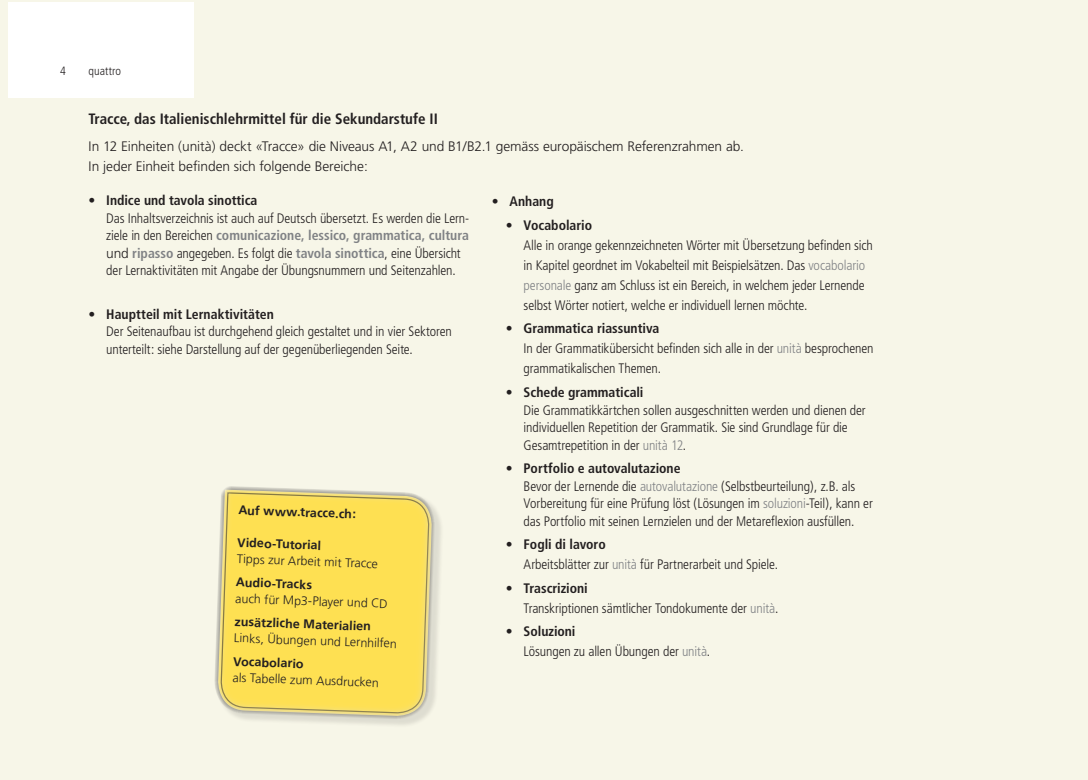
<style>
.page{position:relative;width:1088px;height:780px;background:#f7f6e8}
.page>*{position:absolute;margin:0;border:0;box-sizing:border-box;transform-origin:0 0}
.Titel{font:700 condensed 15px "Frutiger";color:#231f20}
.t1{font:300 condensed 13.75px/17.5px "Frutiger";letter-spacing:-.01em;color:#231f20}
.Lesetext{font:300 13.75px/20px "Frutiger";letter-spacing:-.005em;color:#231f20}
.t2{font:700 condensed 13.75px "Frutiger";color:#231f20}
.t3{font:300 12.5px "Frutiger";color:#231f20}
.t4{font:700 12.5px "Frutiger";color:#231f20}
.Rubrik{font:300 condensed 12px "Frutiger";color:#231f20}
.s1{font-weight:700}
.s2{font-weight:700;color:#808285}
.s3{font-stretch:normal}
.s4{font-weight:300;font-stretch:normal}
.s5{color:#808285}
</style>
<div class="page">
<div style="left:8px;top:2px;width:185px;height:95px;background:#fff"></div>
<div style="left:216px;top:487px;width:228px;height:241px;background:#231f20;opacity:.12"></div>
<svg style="left:214px;top:486px;width:223px;height:242px"></svg>
<svg style="left:220px;top:491px;width:210px;height:223px;background:#f8dc58"></svg>
<p class="Rubrik" style="left:60px;top:64px;width:7px">4</p>
<p class="Rubrik" style="left:89px;top:64px;width:34px">quattro</p>
<p class="Titel" style="left:89px;top:110px;width:351px">Tracce, das Italienischlehrmittel für die Sekundarstufe II</p>
<p class="Lesetext" style="left:89px;top:136px;width:657px">In 12 Einheiten (unità) deckt «Tracce» die Niveaus A1, A2 und B1/B2.1 gemäss europäischem Referenzrahmen ab.<br>In jeder Einheit befinden sich folgende Bereiche:</p>
<p class="t1" style="left:106px;top:192px;width:365px;text-indent:-18px"><span class="s1">• Indice und tavola sinottica<br></span>Das Inhaltsverzeichnis ist auch auf Deutsch übersetzt. Es werden die Lern&shy;ziele in den Bereichen <span class="s2">comunicazione, lessico, grammatica, cultura </span><span class="s3">und</span> <span class="s2">ripasso</span> angegeben. Es folgt die <span class="s2">tavola sinottica</span>, eine Übersicht der Lernaktivitäten mit Angabe der Übungsnummern und Seitenzahlen.</p>
<p class="t1" style="left:106px;top:305px;width:347px;text-indent:-18px"><span class="s1">• Hauptteil mit Lernaktivitäten<br></span>Der Seitenaufbau ist durchgehend gleich gestaltet und in vier Sektoren unterteilt: siehe Darstellung auf der gegenüberliegenden Seite.</p>
<p class="t4" style="left:239px;top:502px;width:119px;rotate:2deg">Auf www.tracce.ch:</p>
<p class="t4" style="left:238px;top:535px;width:85px;rotate:2deg">Video-Tutorial</p>
<p class="t3" style="left:237px;top:551px;width:143px;rotate:2deg">Tipps zur Arbeit mit Tracce</p>
<p class="t4" style="left:236px;top:574px;width:78px;rotate:2deg">Audio-Tracks</p>
<p class="t3" style="left:236px;top:591px;width:154px;rotate:2deg">auch für Mp3-Player und CD</p>
<p class="t4" style="left:235px;top:614px;width:138px;rotate:2deg">zusätzliche Materialien</p>
<p class="t3" style="left:234px;top:630px;width:164px;rotate:2deg">Links, Übungen und Lernhilfen</p>
<p class="t4" style="left:233px;top:653px;width:72px;rotate:2deg">Vocabolario</p>
<p class="t3" style="left:233px;top:670px;width:148px;rotate:2deg">als Tabelle zum Ausdrucken</p>
<p class="t2" style="left:492px;top:193px;width:64px"><span class="s4">•</span> Anhang</p>
<p class="t1" style="left:524px;top:215px;width:351px;line-height:20px;text-indent:-18px"><span class="s3">•</span> <span class="s1">Vocabolario<br></span>Alle in orange gekennzeichneten Wörter mit Übersetzung befinden sich in Kapitel geordnet im Vokabelteil mit Beispielsätzen. Das <span class="s5">vocabolario personale</span> ganz am Schluss ist ein Bereich, in welchem jeder Lernende selbst Wörter notiert, welche er individuell lernen möchte.</p>
<p class="t1" style="left:524px;top:319px;width:351px;line-height:20px;text-indent:-18px"><span class="s3">•</span> <span class="s1">Grammatica riassuntiva<br></span>In der Grammatikübersicht befinden sich alle in der <span class="s5">unità</span> besprochenen grammatikalischen Themen.</p>
<p class="t1" style="left:524px;top:383px;width:344px;text-indent:-18px"><span class="s3">•</span> <span class="s1">Schede grammaticali<br></span>Die Grammatikkärtchen sollen ausgeschnitten werden und dienen der individuellen Repetition der Grammatik. Sie sind Grundlage für die Gesamtrepetition in der <span class="s5">unità 12</span>.</p>
<p class="t1" style="left:524px;top:459px;width:351px;text-indent:-18px"><span class="s3">•</span> <span class="s1">Portfolio e autovalutazione<br></span>Bevor der Lernende die <span class="s5">autovalutazione</span> (Selbstbeurteilung), z.B. als Vorbereitung für eine Prüfung löst (Lösungen im <span class="s5">soluzioni</span>-Teil), kann er das Portfolio mit seinen Lernzielen und der Metareflexion ausfüllen.</p>
<p class="t1" style="left:524px;top:534px;width:256px;line-height:20px;text-indent:-18px"><span class="s3">•</span> <span class="s1">Fogli di lavoro<br></span>Arbeitsblätter zur <span class="s5">unità</span> für Partnerarbeit und Spiele.</p>
<p class="t1" style="left:524px;top:578px;width:256px;line-height:20px;text-indent:-18px"><span class="s3">•</span> <span class="s1">Trascrizioni<br></span>Transkriptionen sämtlicher Tondokumente der <span class="s5">unità</span>.</p>
<p class="t1" style="left:524px;top:621px;width:188px;line-height:20px;text-indent:-18px"><span class="s3">•</span> <span class="s1">Soluzioni<br></span>Lösungen zu allen Übungen der <span class="s5">unità</span>.</p>
</div>
